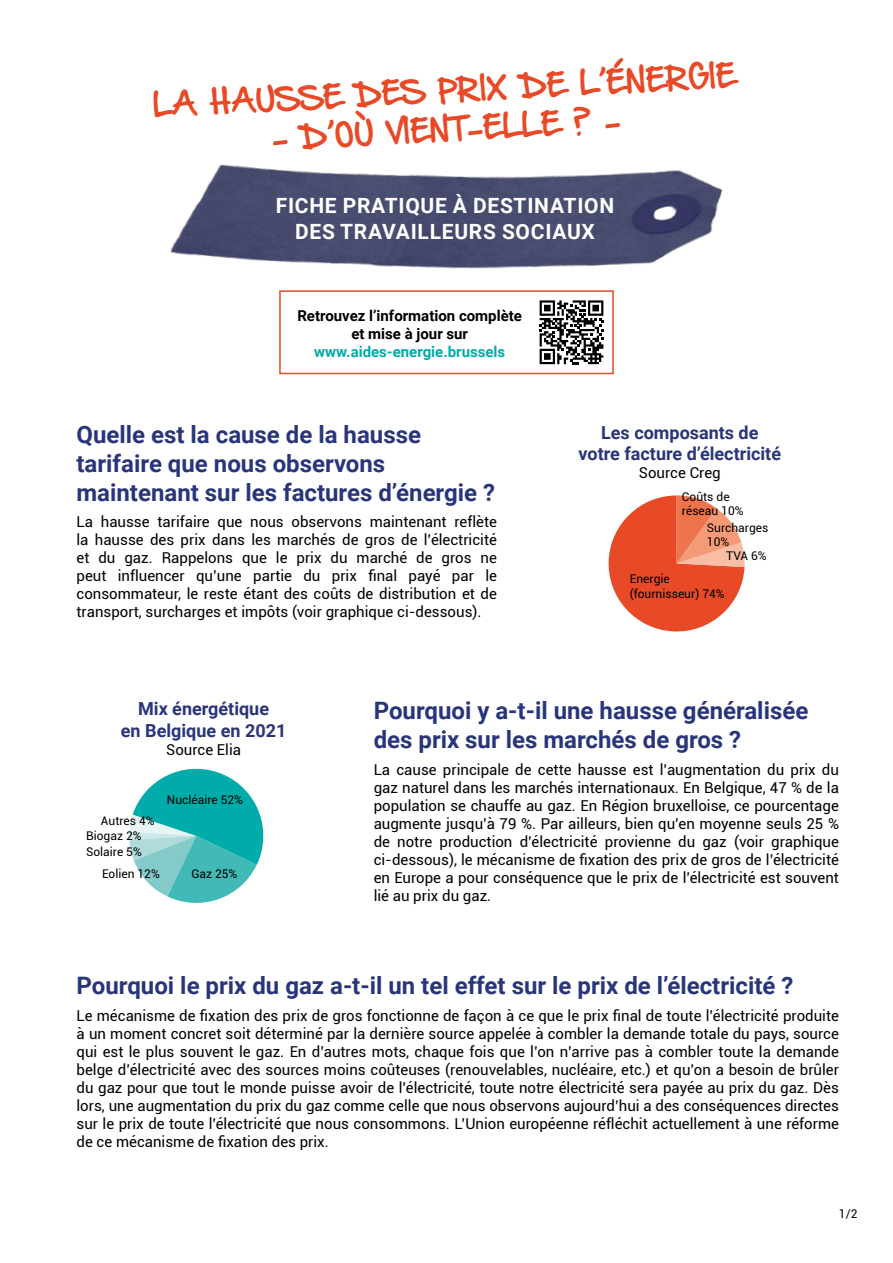
<style>
.page{position:relative;width:893px;height:1263px;background:#fff}
.page>*{position:absolute;margin:0;border:0;box-sizing:border-box;transform-origin:0 0}
.t1{font:27px "Hand Of Sean Demo";color:#e84926}
.t2{font:700 24px/28.8px "Roboto";color:#28357b}
.t3{font:700 21px/25.2px "Roboto";letter-spacing:.035em;color:#fff;text-align:center}
.t4{font:700 18px/21.6px "Roboto";color:#28357b;text-align:center}
.t5{font:15px/18px "Roboto";color:#000;text-align:justify}
.t6{font:700 15px/18px "Roboto";color:#000;text-align:center}
.t7{font:700 15px "Roboto";color:#00aca9}
.t8{font:12px/14.4px "Roboto";color:#000}
</style>
<div class="page">
<img style="left:170px;top:164px;width:553px;height:152px">
<svg style="left:608px;top:495px;width:137px;height:137px"></svg>
<svg style="left:129px;top:768px;width:135px;height:135px"></svg>
<div style="left:279px;top:290px;width:335px;height:84px;border:2px solid #e84926"></div>
<svg style="left:540px;top:300px;width:63px;height:64px"></svg>
<h1 class="t1" style="left:153px;top:93px;width:584px;rotate:-3deg">LA HAUSSE DES PRIX DE L’ÉNERGIE</h1>
<h1 class="t1" style="left:272px;top:126px;width:350px;rotate:-3deg">- D’OÙ VIENT-ELLE ? -</h1>
<h3 class="t3" style="left:276px;top:193px;width:340px">FICHE PRATIQUE À DESTINATION<br>DES TRAVAILLEURS SOCIAUX</h3>
<p class="t6" style="left:297px;top:306px;width:226px">Retrouvez l’information complète et mise à jour sur</p>
<p class="t7" style="left:314px;top:341px;width:193px">www.aides-energie.brussels</p>
<h2 class="t2" style="left:77px;top:419px;width:420px">Quelle est la cause de la hausse tarifaire que nous observons maintenant sur les factures d’énergie ?</h2>
<p class="t5" style="left:77px;top:512px;width:422px">La hausse tarifaire que nous observons maintenant reflète la hausse des prix dans les marchés de gros de l’électricité et du gaz. Rappelons que le prix du marché de gros ne peut influencer qu’une partie du prix final payé par le consommateur, le reste étant des coûts de distribution et de transport, surcharges et impôts (voir graphique ci-dessous).</p>
<p class="t4" style="left:579px;top:421px;width:204px">Les composants de votre facture d’électricité</p>
<p class="t5" style="left:639px;top:463px;width:83px">Source Creg</p>
<p class="t8" style="left:682px;top:489px;width:63px">Coûts de réseau 10%</p>
<p class="t8" style="left:726px;top:548px;width:42px">TVA 6%</p>
<p class="t8" style="left:707px;top:520px;width:63px">Surcharges<br>10%</p>
<p class="t8" style="left:630px;top:571px;width:96px">Energie (fournisseur) 74%</p>
<p class="t4" style="left:121px;top:697px;width:167px">Mix énergétique<br>en Belgique en 2021</p>
<p class="t5" style="left:166px;top:740px;width:76px">Source Elia</p>
<p class="t8" style="left:101px;top:813px;width:55px">Autres 4%</p>
<p class="t8" style="left:86px;top:828px;width:57px">Biogaz 2%</p>
<p class="t8" style="left:86px;top:844px;width:57px">Solaire 5%</p>
<p class="t8" style="left:167px;top:792px;width:78px">Nucléaire 52%</p>
<p class="t8" style="left:102px;top:866px;width:59px">Eolien 12%</p>
<p class="t8" style="left:191px;top:866px;width:48px">Gaz 25%</p>
<h2 class="t2" style="left:374px;top:696px;width:436px">Pourquoi y a-t-il une hausse généralisée des prix sur les marchés de gros ?</h2>
<p class="t5" style="left:374px;top:760px;width:467px">La cause principale de cette hausse est l’augmentation du prix du gaz naturel dans les marchés internationaux. En Belgique, 47 % de la population se chauffe au gaz. En Région bruxelloise, ce pourcentage augmente jusqu’à 79 %. Par ailleurs, bien qu’en moyenne seuls 25 % de notre production d’électricité provienne du gaz (voir graphique ci-dessous), le mécanisme de fixation des prix de gros de l’électricité en Europe a pour conséquence que le prix de l’électricité est souvent lié au prix du gaz.</p>
<h2 class="t2" style="left:77px;top:970px;width:718px">Pourquoi le prix du gaz a-t-il un tel effet sur le prix de l’électricité ?</h2>
<p class="t5" style="left:77px;top:1006px;width:764px">Le mécanisme de fixation des prix de gros fonctionne de façon à ce que le prix final de toute l’électricité produite à un moment concret soit déterminé par la dernière source appelée à combler la demande totale du pays, source qui est le plus souvent le gaz. En d’autres mots, chaque fois que l’on n’arrive pas à combler toute la demande belge d’électricité avec des sources moins coûteuses (renouvelables, nucléaire, etc.) et qu’on a besoin de brûler du gaz pour que tout le monde puisse avoir de l’électricité, toute notre électricité sera payée au prix du gaz. Dès lors, une augmentation du prix du gaz comme celle que nous observons aujourd’hui a des conséquences directes sur le prix de toute l’électricité que nous consommons. L’Union européenne réfléchit actuellement à une réforme de ce mécanisme de fixation des prix.</p>
<p class="t8" style="left:839px;top:1206px;width:20px">1/2</p>
</div>
